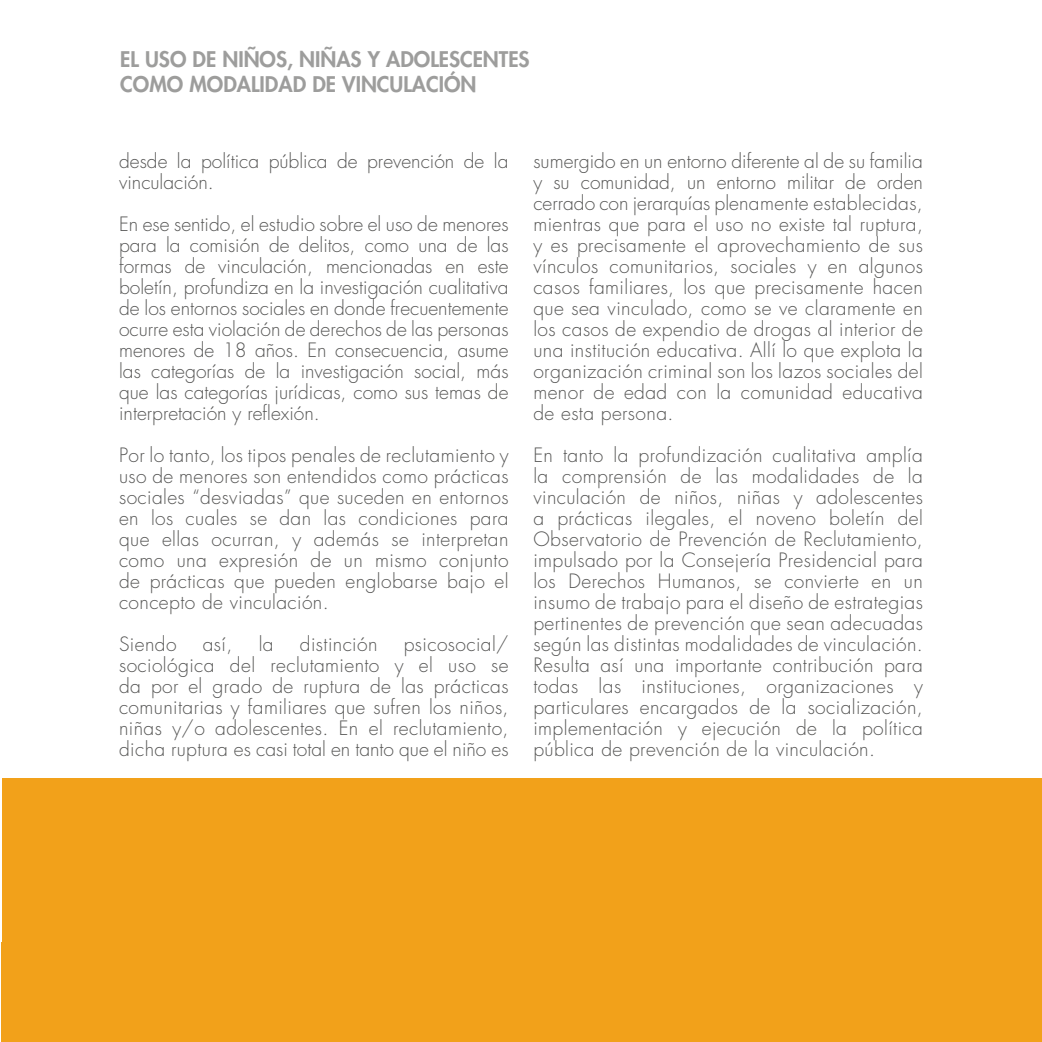
<style>
.page{position:relative;width:1042px;height:1042px;background:#fff}
.page>*{position:absolute;margin:0;border:0;box-sizing:border-box;transform-origin:0 0}
.t1{font:800 21px/25.2px "Futura Std";color:#9d9d9c}
.t2{font:300 19.25px/21px "Futura Std";letter-spacing:.02em;color:#575756;text-align:justify}
.t3{font:300 19.25px/21px "Futura Std";color:#575756}
</style>
<div class="page">
<div style="left:2px;top:778px;width:1039px;height:263px;background:#f2a11a"></div>
<p class="t1" style="left:120px;top:47px;width:411px">EL USO DE NIÑOS, NIÑAS Y ADOLESCENTES<br>COMO MODALIDAD DE VINCULACIÓN</p>
<p class="t3" style="left:119px;top:151px;width:391px">desde la política pública de prevención de la vinculación.</p>
<p class="t2" style="left:119px;top:214px;width:391px">En ese sentido, el estudio sobre el uso de menores para la comisión de delitos, como una de las formas de vinculación, mencionadas en este boletín, profundiza en la investigación cualitativa de los entornos sociales en donde frecuentemente ocurre esta violación de derechos de las personas menores de 18 años. En consecuencia, asume las categorías de la investigación social, más que las categorías jurídicas, como sus temas de interpretación y reflexión.</p>
<p class="t2" style="left:119px;top:445px;width:391px">Por lo tanto, los tipos penales de reclutamiento y uso de menores son entendidos como prácticas sociales “desviadas” que suceden en entornos en los cuales se dan las condiciones para que ellas ocurran, y además se interpretan como una expresión de un mismo conjunto de prácticas que pueden englobarse bajo el concepto de vinculación.</p>
<p class="t2" style="left:119px;top:634px;width:59px">Siendo</p>
<p class="t2" style="left:203px;top:634px;width:31px">así,</p>
<p class="t2" style="left:259px;top:634px;width:16px">la</p>
<p class="t2" style="left:300px;top:634px;width:79px">distinción</p>
<p class="t2" style="left:119px;top:634px;width:391px;text-indent:285px">psicosocial/ sociológica del reclutamiento y el uso se da por el grado de ruptura de las prácticas comunitarias y familiares que sufren los niños, niñas y/o adolescentes. En el reclutamiento, dicha ruptura es casi total en tanto que el niño es</p>
<p class="t2" style="left:533px;top:151px;width:391px">sumergido en un entorno diferente al de su familia y su comunidad, un entorno militar de orden cerrado con jerarquías plenamente establecidas, mientras que para el uso no existe tal ruptura, y es precisamente el aprovechamiento de sus vínculos comunitarios, sociales y en algunos casos familiares, los que precisamente hacen que sea vinculado, como se ve claramente en los casos de expendio de drogas al interior de una institución educativa. Allí lo que explota la organización criminal son los lazos sociales del menor de edad con la comunidad educativa de esta persona.</p>
<p class="t2" style="left:533px;top:445px;width:391px">En tanto la profundización cualitativa amplía la comprensión de las modalidades de la vinculación de niños, niñas y adolescentes a prácticas ilegales, el noveno boletín del Observatorio de Prevención de Reclutamiento, impulsado por la Consejería Presidencial para los Derechos Humanos, se convierte en un insumo de trabajo para el diseño de estrategias pertinentes de prevención que sean adecuadas según las distintas modalidades de vinculación.<br>Resulta así una importante contribución para todas las instituciones, organizaciones y particulares encargados de la socialización, implementación y ejecución de la política pública de prevención de la vinculación.</p>
</div>
